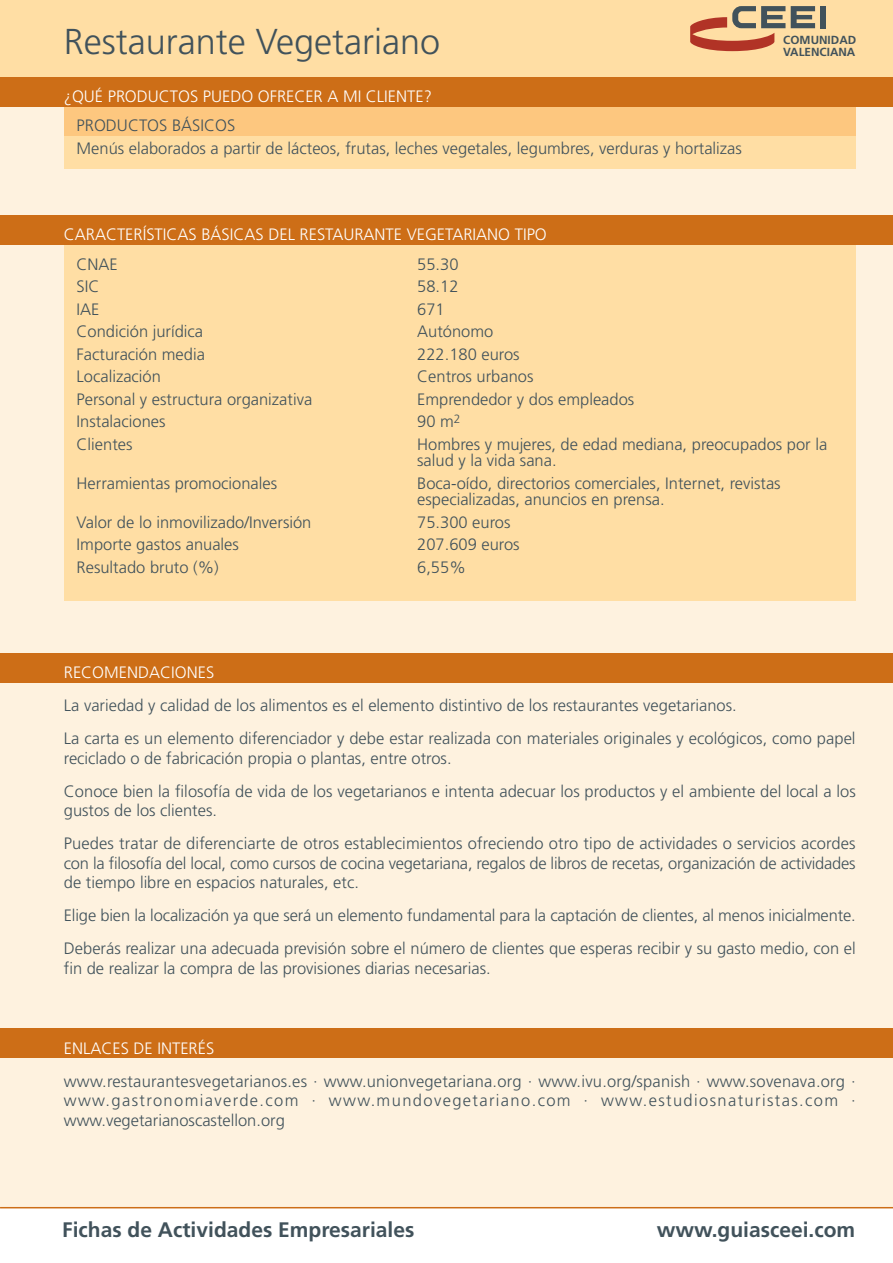
<style>
.page{position:relative;width:893px;height:1263px;background:#fff}
.page>*{position:absolute;margin:0;border:0;box-sizing:border-box;transform-origin:0 0}
.t1{font:300 36px "Frutiger";color:#41525b}
.t2{font:700 21px "Frutiger";color:#41525b}
.t3{font:300 16.5px/33px "Frutiger";color:#41525b}
.t4{font:300 16.5px "Frutiger";color:#fff}
.t5{font:700 11.7px/12.9px "Frutiger";color:#41525b}
</style>
<div class="page">
<div style="left:0;top:26px;width:892px;height:1182px;background:#fef2df"></div>
<div style="left:0;top:0;width:892px;height:78px;background:#ffdea4"></div>
<div style="left:820px;top:6px;width:6px;height:22px;background:#41525b"></div>
<svg style="left:690px;top:6px;width:125px;height:45px"></svg>
<hr style="left:0;top:1207px;width:892px;height:1px;background:#cd6e17">
<div style="left:64px;top:126px;width:791px;height:43px;background:#ffdea4"></div>
<div style="left:64px;top:106px;width:791px;height:30px;background:#fdc77f"></div>
<div style="left:0;top:77px;width:892px;height:29px;background:#cd6e17"></div>
<div style="left:64px;top:245px;width:791px;height:356px;background:#ffdea4"></div>
<div style="left:0;top:215px;width:892px;height:30px;background:#cd6e17"></div>
<div style="left:0;top:653px;width:892px;height:30px;background:#cd6e17"></div>
<div style="left:0;top:1029px;width:892px;height:29px;background:#cd6e17"></div>
<h1 class="t1" style="left:64px;top:27px;width:378px">Restaurante Vegetariano</h1>
<p class="t4" style="left:64px;top:89px;width:369px">¿QUÉ PRODUCTOS PUEDO OFRECER A MI CLIENTE?</p>
<p class="t3" style="left:77px;top:116px;width:666px;line-height:22.5px">PRODUCTOS BÁSICOS<br>Menús elaborados a partir de lácteos, frutas, leches vegetales, legumbres, verduras y hortalizas</p>
<p class="t4" style="left:64px;top:228px;width:484px">CARACTERÍSTICAS BÁSICAS DEL RESTAURANTE VEGETARIANO TIPO</p>
<p class="t5" style="left:783px;top:34px;width:74px">COMUNIDAD<br>VALENCIANA</p>
<p class="t3" style="left:77px;top:249px;width:43px">CNAE</p>
<p class="t3" style="left:417px;top:249px;width:43px">55.30</p>
<p class="t3" style="left:77px;top:271px;width:24px">SIC</p>
<p class="t3" style="left:417px;top:271px;width:43px">58.12</p>
<p class="t3" style="left:77px;top:294px;width:24px">IAE</p>
<p class="t3" style="left:417px;top:294px;width:29px">671</p>
<p class="t3" style="left:77px;top:316px;width:128px">Condición jurídica</p>
<p class="t3" style="left:417px;top:316px;width:78px">Autónomo</p>
<p class="t3" style="left:77px;top:339px;width:130px">Facturación media</p>
<p class="t3" style="left:417px;top:339px;width:104px">222.180 euros</p>
<p class="t3" style="left:77px;top:361px;width:86px">Localización</p>
<p class="t3" style="left:417px;top:361px;width:118px">Centros urbanos</p>
<p class="t3" style="left:77px;top:384px;width:237px">Personal y estructura organizativa</p>
<p class="t3" style="left:417px;top:384px;width:219px">Emprendedor y dos empleados</p>
<p class="t3" style="left:77px;top:406px;width:90px">Instalaciones</p>
<p class="t3" style="left:417px;top:406px;width:45px">90 m<sup>2</sup></p>
<p class="t3" style="left:77px;top:429px;width:57px">Clientes</p>
<p class="t3" style="left:417px;top:437px;width:411px;line-height:16.5px">Hombres y mujeres, de edad mediana, preocupados por la salud y la vida sana.</p>
<p class="t3" style="left:77px;top:468px;width:202px">Herramientas promocionales</p>
<p class="t3" style="left:417px;top:476px;width:365px;line-height:16.5px">Boca-oído, directorios comerciales, Internet, revistas especializadas, anuncios en prensa.</p>
<p class="t3" style="left:77px;top:507px;width:236px">Valor de lo inmovilizado/Inversión</p>
<p class="t3" style="left:417px;top:507px;width:95px">75.300 euros</p>
<p class="t3" style="left:77px;top:529px;width:164px">Importe gastos anuales</p>
<p class="t3" style="left:417px;top:529px;width:104px">207.609 euros</p>
<p class="t3" style="left:77px;top:552px;width:144px">Resultado bruto (%)</p>
<p class="t3" style="left:417px;top:552px;width:50px">6,55%</p>
<p class="t4" style="left:64px;top:666px;width:152px">RECOMENDACIONES</p>
<p class="t3" style="left:64px;top:690px;width:793px">La variedad y calidad de los alimentos es el elemento distintivo de los restaurantes vegetarianos.<br>La carta es un elemento diferenciador y debe estar realizada con materiales originales y ecológicos, como papel</p>
<p class="t3" style="left:64px;top:743px;width:793px">reciclado o de fabricación propia o plantas, entre otros.<br>Conoce bien la filosofía de vida de los vegetarianos e intenta adecuar los productos y el ambiente del local a los</p>
<p class="t3" style="left:64px;top:795px;width:793px">gustos de los clientes.<br>Puedes tratar de diferenciarte de otros establecimientos ofreciendo otro tipo de actividades o servicios acordes</p>
<p class="t3" style="left:64px;top:855px;width:793px;line-height:19.5px">con la filosofía del local, como cursos de cocina vegetariana, regalos de libros de recetas, organización de actividades de tiempo libre en espacios naturales, etc.</p>
<p class="t3" style="left:64px;top:900px;width:793px">Elige bien la localización ya que será un elemento fundamental para la captación de clientes, al menos inicialmente.<br>Deberás realizar una adecuada previsión sobre el número de clientes que esperas recibir y su gasto medio, con el</p>
<p class="t3" style="left:64px;top:953px;width:428px">fin de realizar la compra de las provisiones diarias necesarias.</p>
<p class="t4" style="left:64px;top:1041px;width:152px">ENLACES DE INTERÉS</p>
<p class="t3" style="left:64px;top:1073px;width:793px;line-height:19.5px;text-align:justify">www.restaurantesvegetarianos.es · www.unionvegetariana.org · www.ivu.org/spanish · www.sovenava.org · www.gastronomiaverde.com · www.mundovegetariano.com · www.estudiosnaturistas.com · www.vegetarianoscastellon.org</p>
<p class="t2" style="left:62px;top:1222px;width:354px">Fichas de Actividades Empresariales</p>
<p class="t2" style="left:656px;top:1222px;width:200px">www.guiasceei.com</p>
</div>
